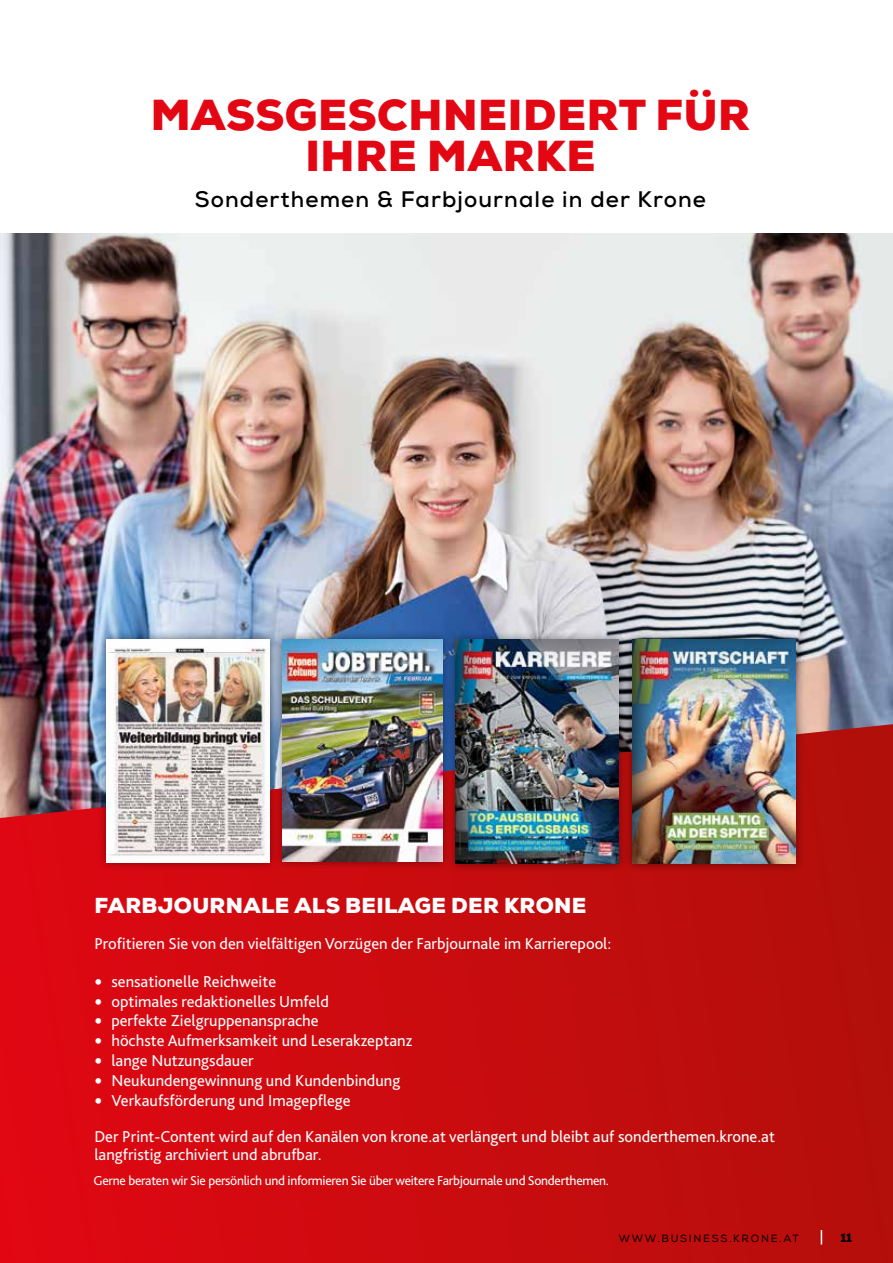
<style>
.page{position:relative;width:893px;height:1263px;background:#fff}
.page>*{position:absolute;margin:0;border:0;box-sizing:border-box;transform-origin:0 0}
.t1{font:900 42px/40.5px "Nexa";letter-spacing:.015em;color:#e30613;text-align:center}
.t2{font:700 22.5px "Nexa";letter-spacing:.05em;color:#000}
.t3{font:900 21px "Nexa";letter-spacing:.015em;color:#fff}
.t4{font:16.5px/36px "Bliss Pro";color:#fff}
.t5{font:13.5px "Bliss Pro";letter-spacing:-.02em;color:#fff}
.t6{font:900 12px "Nexa";color:#000}
.t7{font:10.5px "Nexa";letter-spacing:.165em;color:#000}
.s1{font-size:25.5px}
</style>
<div class="page">
<img style="left:0;top:234px;width:893px;height:490px">
<svg style="left:0;top:724px;width:893px;height:539px;background:#c70d11"></svg>
<div style="left:273px;top:630px;width:177px;height:241px;background:#000;opacity:.45"></div>
<img style="left:282px;top:639px;width:160px;height:223px">
<div style="left:447px;top:630px;width:181px;height:243px;background:#000;opacity:.45"></div>
<div style="left:454px;top:637px;width:165px;height:227px;background:#000;opacity:.75"></div>
<div style="left:623px;top:630px;width:182px;height:243px;background:#000;opacity:.45"></div>
<div style="left:630px;top:637px;width:167px;height:227px;background:#000;opacity:.75"></div>
<div style="left:97px;top:630px;width:182px;height:241px;background:#000;opacity:.45"></div>
<img style="left:107px;top:639px;width:163px;height:223px">
<svg style="left:821px;top:1230px;width:1px;height:14px"></svg>
<h1 class="t1" style="left:151px;top:95px;width:601px">MASSGESCHNEIDERT FÜR<br>IHRE MARKE</h1>
<h2 class="t2" style="left:195px;top:185px;width:513px">Sonderthemen &amp; Farbjournale in der Krone</h2>
<p class="t3" style="left:95px;top:891px;width:493px">FARBJOURNALE ALS BEILAGE DER KRONE</p>
<p class="t4" style="left:94px;top:925px;width:518px">Profitieren Sie von den vielfältigen Vorzügen der Farbjournale im Karrierepool:</p>
<p class="t4" style="left:94px;top:963px;width:183px"><span class="s1">•</span> sensationelle Reichweite</p>
<p class="t4" style="left:94px;top:983px;width:236px"><span class="s1">•</span> optimales redaktionelles Umfeld</p>
<p class="t4" style="left:94px;top:1003px;width:226px"><span class="s1">•</span> perfekte Zielgruppenansprache</p>
<p class="t4" style="left:94px;top:1023px;width:319px"><span class="s1">•</span> höchste Aufmerksamkeit und Leserakzeptanz</p>
<p class="t4" style="left:94px;top:1042px;width:161px"><span class="s1">•</span> lange Nutzungsdauer</p>
<p class="t4" style="left:94px;top:1062px;width:308px"><span class="s1">•</span> Neukundengewinnung und Kundenbindung</p>
<p class="t4" style="left:94px;top:1082px;width:682px"><span class="s1">•</span> Verkaufsförderung und Imagepflege<br>Der Print-Content wird auf den Kanälen von krone.at verlängert und bleibt auf sonderthemen.krone.at</p>
<p class="t4" style="left:94px;top:1136px;width:229px">langfristig archiviert und abrufbar.</p>
<p class="t5" style="left:94px;top:1172px;width:517px">Gerne beraten wir Sie persönlich und informieren Sie über weitere Farbjournale und Sonderthemen.</p>
<p class="t7" style="left:619px;top:1232px;width:181px">WWW.BUSINESS.KRONE.AT</p>
<p class="t6" style="left:840px;top:1229px;width:13px">11</p>
</div>
